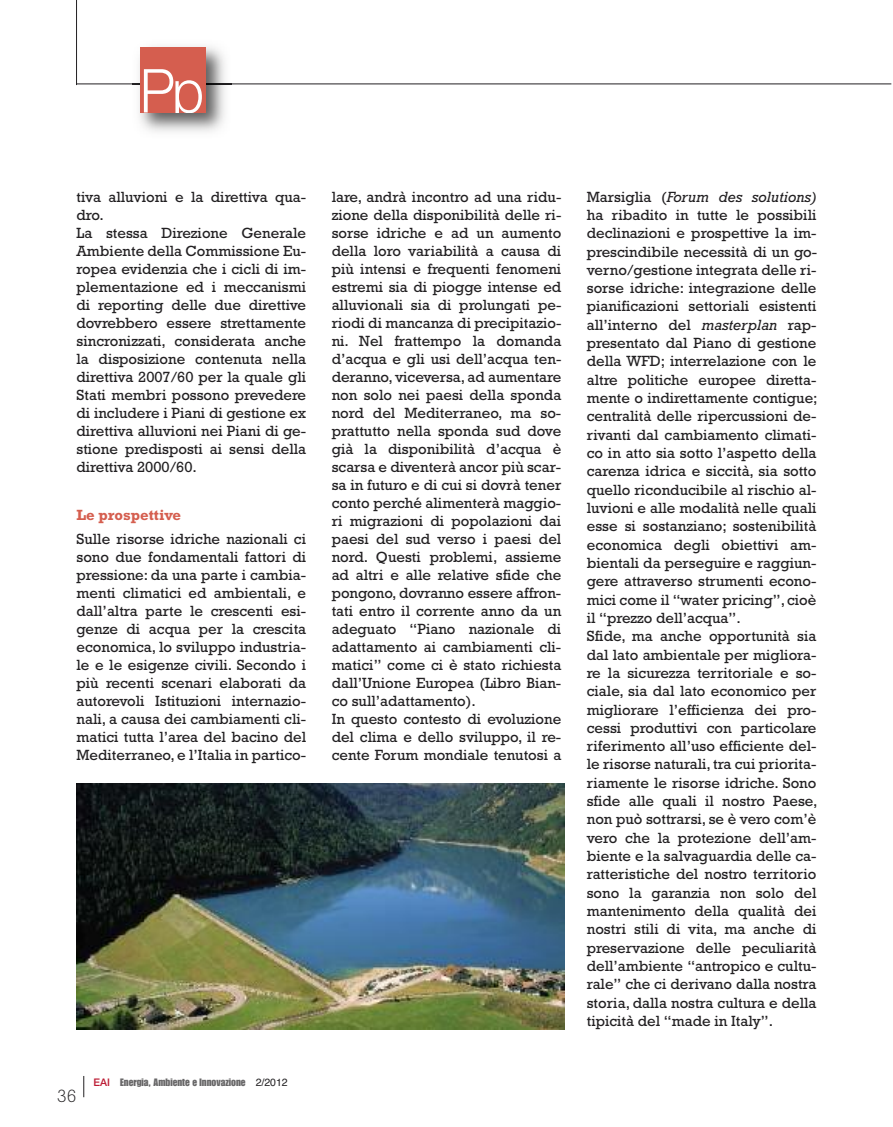
<style>
.page{position:relative;width:893px;height:1127px;background:#fff}
.page>*{position:absolute;margin:0;border:0;box-sizing:border-box;transform-origin:0 0}
.t1{font:300 18px "Rockwell";color:#222022}
.t2{font:15px/18px "Rockwell";color:#222022}
.t3{font:700 15px "Rockwell";color:#d55e4f}
.t4{font:10.5px "Impact";color:#686768}
.s1{font-family:"Helvetica Neue";font-weight:500;color:#bc1b33}
.s2{font-family:"Helvetica";color:#222022}
.s3{font-style:italic}
</style>
<div class="page">
<hr style="left:76px;top:0;width:1px;height:85px;background:#222022">
<hr style="left:77px;top:84px;width:814px;height:1px;background:#222022">
<svg style="left:83px;top:1076px;width:1px;height:21px"></svg>
<img style="left:133px;top:46px;width:99px;height:86px">
<img style="left:133px;top:84px;width:99px;height:1px">
<div style="left:140px;top:47px;width:66px;height:65px;background:#d55e4f"></div>
<svg style="left:144px;top:69px;width:58px;height:43px"></svg>
<img style="left:77px;top:783px;width:488px;height:246px">
<p class="t2" style="left:77px;top:189px;width:231px">tiva alluvioni e la direttiva qua&shy;dro.<br>La stessa Direzione Generale<br>Ambiente della Commissione Eu&shy;ropea evidenzia che i cicli di im&shy;plementazione ed i meccanismi di reporting delle due direttive dovrebbero essere strettamente sincronizzati, considerata anche la disposizione contenuta nella direttiva 2007/60 per la quale gli<br>Stati membri possono prevedere di includere i Piani di gestione ex direttiva alluvioni nei Piani di ge&shy;stione predisposti ai sensi della direttiva 2000/60.</p>
<p class="t3" style="left:77px;top:509px;width:106px">Le prospettive</p>
<p class="t2" style="left:77px;top:531px;width:231px;text-align:justify">Sulle risorse idriche nazionali ci sono due fondamentali fattori di pressione: da una parte i cambia&shy;menti climatici ed ambientali, e dall’altra parte le crescenti esi&shy;genze di acqua per la crescita economica, lo sviluppo industria&shy;le e le esigenze civili. Secondo i più recenti scenari elaborati da autorevoli Istituzioni internazio&shy;nali, a causa dei cambiamenti cli&shy;matici tutta l’area del bacino del Mediterraneo, e l’Italia in partico-</p>
<p class="t1" style="left:57px;top:1090px;width:21px">36</p>
<p class="t4" style="left:94px;top:1078px;width:196px"><span class="s1">EAI</span> Energia, Ambiente e Innovazione <span class="s2">2/2012</span></p>
<p class="t2" style="left:332px;top:189px;width:231px">lare, andrà incontro ad una ridu&shy;zione della disponibilità delle ri&shy;sorse idriche e ad un aumento della loro variabilità a causa di più intensi e frequenti fenomeni estremi sia di piogge intense ed alluvionali sia di prolungati pe&shy;riodi di mancanza di precipitazio&shy;ni. Nel frattempo la domanda d’acqua e gli usi dell’acqua ten&shy;deranno, viceversa, ad aumentare non solo nei paesi della sponda nord del Mediterraneo, ma so&shy;prattutto nella sponda sud dove già la disponibilità d’acqua è scarsa e diventerà ancor più scar&shy;sa in futuro e di cui si dovrà tener conto perché alimenterà maggio&shy;ri migrazioni di popolazioni dai paesi del sud verso i paesi del nord. Questi problemi, assieme ad altri e alle relative sfide che pongono, dovranno essere affron&shy;tati entro il corrente anno da un adeguato “Piano nazionale di adattamento ai cambiamenti cli&shy;matici” come ci è stato richiesta dall’Unione Europea (Libro Bian&shy;co sull’adattamento).<br>In questo contesto di evoluzione del clima e dello sviluppo, il re&shy;cente Forum mondiale tenutosi a</p>
<p class="t2" style="left:587px;top:189px;width:232px">Marsiglia (<span class="s3">Forum des solutions) </span>ha ribadito in tutte le possibili declinazioni e prospettive la im&shy;prescindibile necessità di un go&shy;verno/gestione integrata delle ri&shy;sorse idriche: integrazione delle pianificazioni settoriali esistenti all’interno del <span class="s3">masterplan</span> rap&shy;presentato dal Piano di gestione della WFD; interrelazione con le altre politiche europee diretta&shy;mente o indirettamente contigue; centralità delle ripercussioni de&shy;rivanti dal cambiamento climati&shy;co in atto sia sotto l’aspetto della carenza idrica e siccità, sia sotto quello riconducibile al rischio al&shy;luvioni e alle modalità nelle quali esse si sostanziano; sostenibilità economica degli obiettivi am&shy;bientali da perseguire e raggiun&shy;gere attraverso strumenti econo&shy;mici come il “water pricing”, cioè il “prezzo dell’acqua”.<br>Sfide, ma anche opportunità sia dal lato ambientale per migliora&shy;re la sicurezza territoriale e so&shy;ciale, sia dal lato economico per migliorare l’efficienza dei pro&shy;cessi produttivi con particolare riferimento all’uso efficiente del&shy;le risorse naturali,tra cui priorita&shy;riamente le risorse idriche. Sono sfide alle quali il nostro Paese, non può sottrarsi, se è vero com’è vero che la protezione dell’am&shy;biente e la salvaguardia delle ca&shy;ratteristiche del nostro territorio sono la garanzia non solo del mantenimento della qualità dei nostri stili di vita, ma anche di preservazione delle peculiarità dell’ambiente “antropico e cultu&shy;rale” che ci derivano dalla nostra storia, dalla nostra cultura e della tipicità del “made in Italy”.</p>
</div>
